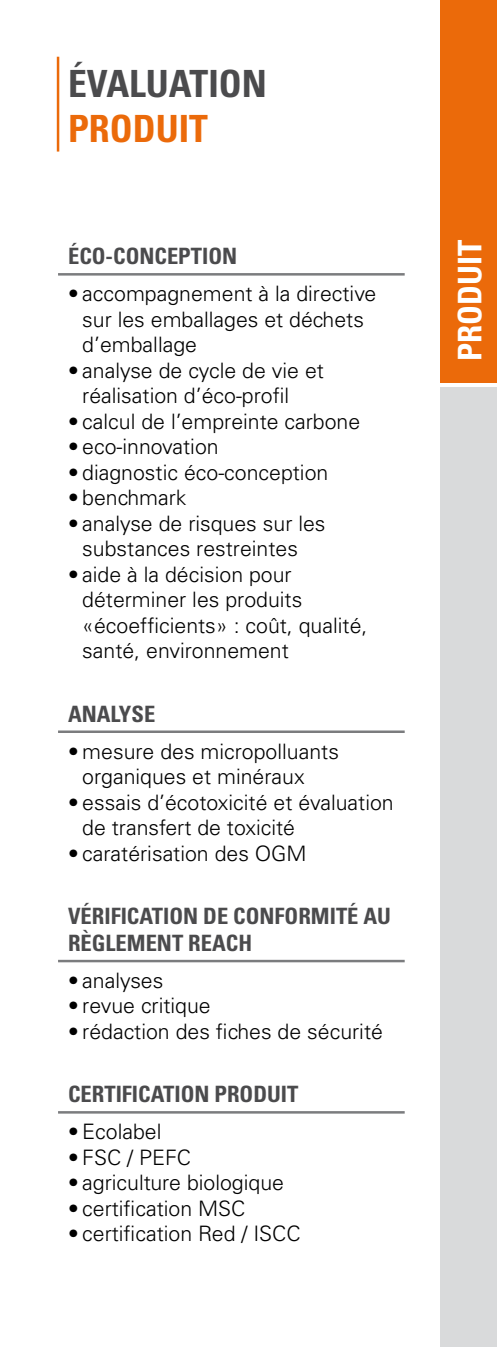
<style>
.page{position:relative;width:497px;height:1347px;background:#fff}
.page>*{position:absolute;margin:0;border:0;box-sizing:border-box;transform-origin:0 0}
.t1{font:700 condensed 37.5px "Univers";color:#4b4b4d}
.t2{font:700 condensed 37.5px "Univers";color:#eb6a0a}
.t3{font:700 condensed 32.5px "Univers";color:#fff}
.t4{font:700 condensed 22.5px/27px "Univers";color:#4b4b4d}
.t5{font:300 21.25px/25.5px "Univers";color:#000}
</style>
<div class="page">
<div style="left:439px;top:0;width:57px;height:383px;background:#eb6a0a"></div>
<div style="left:439px;top:387px;width:57px;height:959px;background:#d9dadb"></div>
<hr style="left:58px;top:273px;width:346px;height:2px;background:#7b7c7e">
<hr style="left:58px;top:730px;width:346px;height:3px;background:#7b7c7e">
<hr style="left:58px;top:959px;width:346px;height:3px;background:#7b7c7e">
<hr style="left:58px;top:1111px;width:346px;height:2px;background:#7b7c7e">
<hr style="left:57px;top:57px;width:2px;height:95px;background:#eb6a0a">
<h1 class="t1" style="left:68px;top:60px;width:200px">ÉVALUATION</h1>
<h1 class="t2" style="left:68px;top:105px;width:141px">PRODUIT</h1>
<p class="t4" style="left:68px;top:243px;width:170px">ÉCO-CONCEPTION</p>
<p class="t5" style="left:82px;top:281px;width:295px;text-indent:-14px">• accompagnement à la directive sur les emballages et déchets d’emballage</p>
<p class="t5" style="left:82px;top:357px;width:243px;text-indent:-14px">• analyse de cycle de vie et réalisation d’éco-profil</p>
<p class="t5" style="left:68px;top:408px;width:293px">• calcul de l’empreinte carbone</p>
<p class="t5" style="left:68px;top:434px;width:152px">• eco-innovation</p>
<p class="t5" style="left:68px;top:459px;width:261px">• diagnostic éco-conception</p>
<p class="t5" style="left:68px;top:485px;width:120px">• benchmark</p>
<p class="t5" style="left:82px;top:510px;width:244px;text-indent:-14px">• analyse de risques sur les substances restreintes</p>
<p class="t5" style="left:82px;top:561px;width:286px;text-indent:-14px">• aide à la décision pour déterminer les produits «écoefficients» : coût, qualité, santé, environnement</p>
<p class="t4" style="left:68px;top:700px;width:89px">ANALYSE</p>
<p class="t5" style="left:82px;top:738px;width:258px;text-indent:-14px">• mesure des micropolluants organiques et minéraux</p>
<p class="t5" style="left:82px;top:789px;width:312px;text-indent:-14px">• essais d’écotoxicité et évaluation de transfert de toxicité</p>
<p class="t5" style="left:68px;top:840px;width:240px">• caratérisation des OGM</p>
<p class="t4" style="left:68px;top:902px;width:324px">VÉRIFICATION DE CONFORMITÉ AU<br>RÈGLEMENT REACH</p>
<p class="t5" style="left:68px;top:967px;width:97px">• analyses</p>
<p class="t5" style="left:68px;top:993px;width:144px">• revue critique</p>
<p class="t5" style="left:68px;top:1018px;width:316px">• rédaction des fiches de sécurité</p>
<p class="t4" style="left:68px;top:1080px;width:231px">CERTIFICATION PRODUIT</p>
<p class="t5" style="left:68px;top:1119px;width:95px">• Ecolabel</p>
<p class="t5" style="left:68px;top:1144px;width:124px">• FSC / PEFC</p>
<p class="t5" style="left:68px;top:1170px;width:217px">• agriculture biologique</p>
<p class="t5" style="left:68px;top:1195px;width:179px">• certification MSC</p>
<p class="t5" style="left:68px;top:1221px;width:234px">• certification Red / ISCC</p>
<h2 class="t3" style="left:449px;top:361px;width:122px;rotate:-90deg">PRODUIT</h2>
</div>
